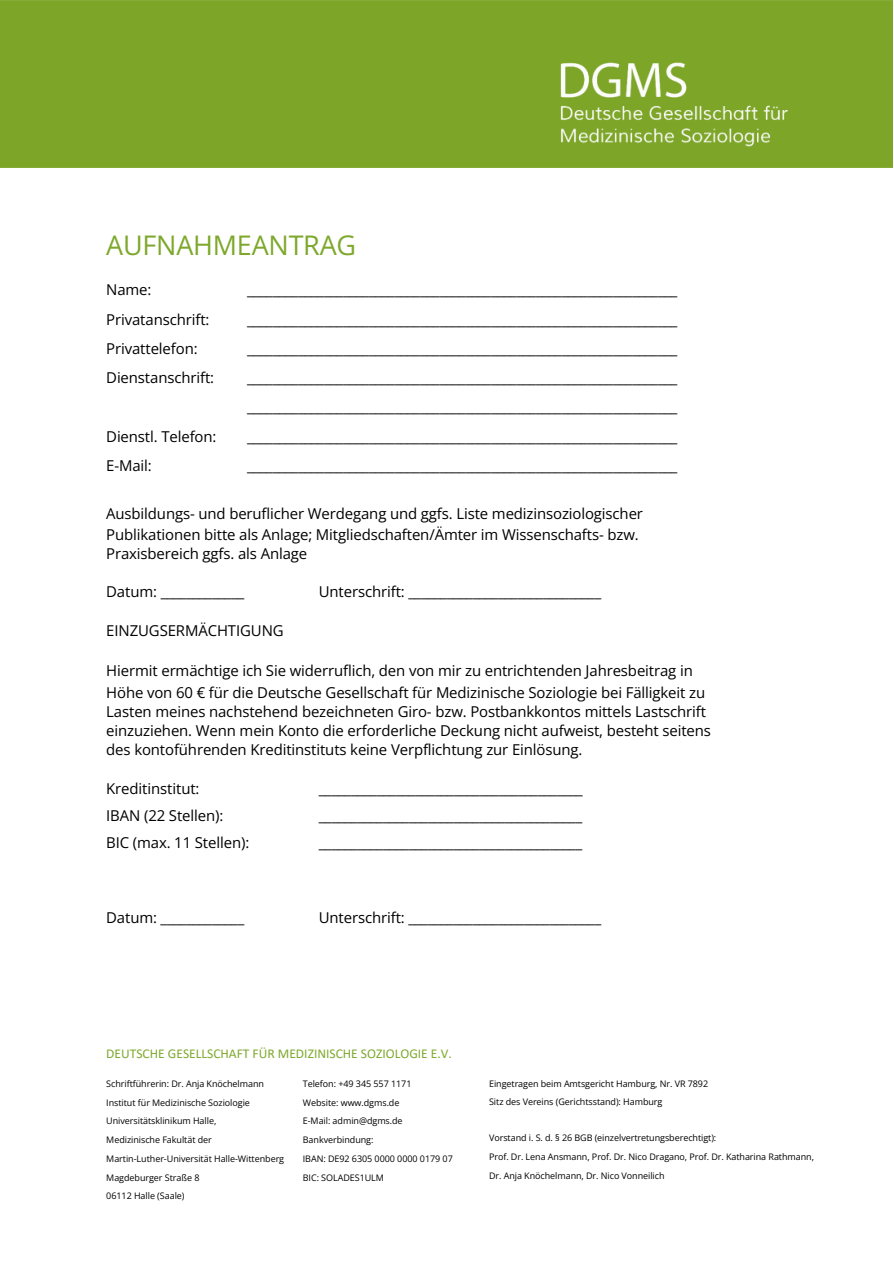
<style>
.page{position:relative;width:894px;height:1264px;background:#fff}
.page>*{position:absolute;margin:0;border:0;box-sizing:border-box;transform-origin:0 0}
.t1{font:27px "Open Sans";letter-spacing:-.01em;color:#7da82b}
.t2{font:15px/29.2px "Open Sans";letter-spacing:-.01em;color:#000}
.t3{font:13.5px "Calibri";color:#7da82b}
.t4{font:9px/18.8px "Open Sans";letter-spacing:-.005em;color:#000}
</style>
<div class="page">
<div style="left:0;top:0;width:892px;height:168px;background:#7da528"></div>
<img style="left:557px;top:55px;width:230px;height:92px">
<h3 class="t1" style="left:106px;top:226px;width:251px">AUFNAHMEANTRAG</h3>
<p class="t2" style="left:106px;top:275px;width:109px">Name:<br>Privatanschrift:<br>Privattelefon:<br>Dienstanschrift:</p>
<p class="t2" style="left:106px;top:421px;width:112px">Dienstl. Telefon:<br>E-Mail:</p>
<p class="t2" style="left:247px;top:275px;width:432px">___________________________________________________________________</p>
<p class="t2" style="left:247px;top:304px;width:432px">___________________________________________________________________</p>
<p class="t2" style="left:247px;top:333px;width:432px">___________________________________________________________________</p>
<p class="t2" style="left:247px;top:363px;width:432px">___________________________________________________________________</p>
<p class="t2" style="left:247px;top:392px;width:432px;text-align:justify">___________________________________________________________________ ___________________________________________________________________ ___________________________________________________________________</p>
<h3 class="t2" style="left:106px;top:502px;width:538px;line-height:21.3px">Ausbildungs- und beruflicher Werdegang und ggfs. Liste medizinsoziologischer<br>Publikationen bitte als Anlage; Mitgliedschaften/Ämter im Wissenschafts- bzw.</h3>
<h3 class="t2" style="left:106px;top:538px;width:202px">Praxisbereich ggfs. als Anlage</h3>
<p class="t2" style="left:106px;top:576px;width:139px">Datum: _____________</p>
<p class="t2" style="left:319px;top:576px;width:284px">Unterschrift: ______________________________</p>
<h3 class="t2" style="left:106px;top:615px;width:179px">EINZUGSERMÄCHTIGUNG</h3>
<h3 class="t2" style="left:106px;top:658px;width:600px;line-height:22.5px">Hiermit ermächtige ich Sie widerruflich, den von mir zu entrichtenden Jahresbeitrag in<br>Höhe von 60 € für die Deutsche Gesellschaft für Medizinische Soziologie bei Fälligkeit zu</h3>
<h3 class="t2" style="left:106px;top:701px;width:606px;line-height:19.2px">Lasten meines nachstehend bezeichneten Giro- bzw. Postbankkontos mittels Lastschrift einzuziehen. Wenn mein Konto die erforderliche Deckung nicht aufweist, besteht seitens</h3>
<h2 class="t2" style="left:106px;top:735px;width:477px">des kontoführenden Kreditinstituts keine Verpflichtung zur Einlösung.</h2>
<p class="t2" style="left:106px;top:774px;width:144px;line-height:27px">Kreditinstitut:<br>IBAN (22 Stellen):<br>BIC (max. 11 Stellen):</p>
<p class="t2" style="left:319px;top:773px;width:265px">_________________________________________</p>
<p class="t2" style="left:319px;top:800px;width:265px">_________________________________________</p>
<p class="t2" style="left:319px;top:827px;width:265px">_________________________________________</p>
<p class="t2" style="left:106px;top:902px;width:139px">Datum: _____________</p>
<p class="t2" style="left:319px;top:902px;width:284px">Unterschrift: ______________________________</p>
<p class="t3" style="left:106px;top:1047px;width:347px">DEUTSCHE GESELLSCHAFT FÜR MEDIZINISCHE SOZIOLOGIE E.V.</p>
<h1 class="t4" style="left:106px;top:1073px;width:159px">Schriftführerin: Dr. Anja Knöchelmann<br>Institut für Medizinische Soziologie<br>Universitätsklinikum Halle,</h1>
<h3 class="t4" style="left:106px;top:1130px;width:107px">Medizinische Fakultät der</h3>
<h3 class="t4" style="left:106px;top:1148px;width:179px">Martin-Luther-Universität Halle-Wittenberg</h3>
<p class="t4" style="left:106px;top:1167px;width:95px">Magdeburger Straße 8</p>
<p class="t4" style="left:106px;top:1186px;width:80px">06112 Halle (Saale)</p>
<p class="t4" style="left:303px;top:1073px;width:110px">Telefon: +49 345 557 1171</p>
<p class="t4" style="left:303px;top:1092px;width:98px">Website: www.dgms.de</p>
<p class="t4" style="left:303px;top:1111px;width:101px">E-Mail: admin@dgms.de<br>Bankverbindung:</p>
<p class="t4" style="left:303px;top:1148px;width:151px">IBAN: DE92 6305 0000 0000 0179 07<br>BIC: SOLADES1ULM</p>
<p class="t4" style="left:489px;top:1073px;width:220px">Eingetragen beim Amtsgericht Hamburg, Nr. VR 7892<br>Sitz des Vereins (Gerichtsstand): Hamburg</p>
<h3 class="t4" style="left:489px;top:1128px;width:229px">Vorstand i. S. d. § 26 BGB (einzelvertretungsberechtigt):</h3>
<h3 class="t4" style="left:489px;top:1146px;width:326px">Prof. Dr. Lena Ansmann, Prof. Dr. Nico Dragano, Prof. Dr. Katharina Rathmann,</h3>
<h3 class="t4" style="left:489px;top:1165px;width:177px">Dr. Anja Knöchelmann, Dr. Nico Vonneilich</h3>
</div>
